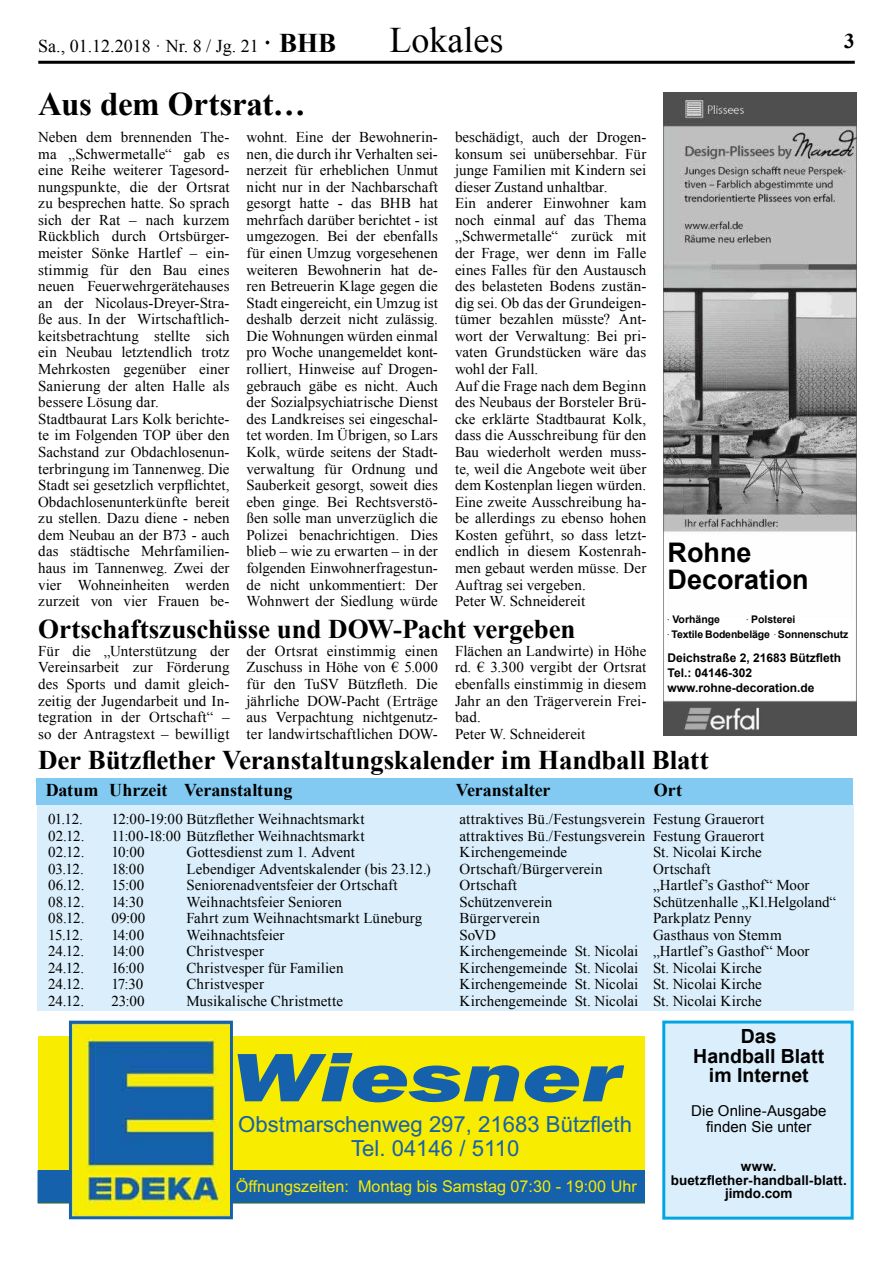
<style>
.page{position:relative;width:893px;height:1263px;background:#fff}
.page>*{position:absolute;margin:0;border:0;box-sizing:border-box;transform-origin:0 0}
.t1{font:italic 800 70.8px "Franklin Gothic";color:#1561ac;scale:1.44 1}
.t2{font:36px "Times New Roman";color:#000}
.t3{font:700 33px "Times New Roman";letter-spacing:-.01em;color:#000}
.t4{font:700 27px "Times New Roman";letter-spacing:-.005em;color:#000}
.t5{font:700 27px/27px "Arial";color:#000}
.t6{font:22.2px/24.8px "Arial";color:#1561ac;text-align:center}
.t7{font:700 21px "Times New Roman";color:#000}
.t8{font:700 19.5px/19.5px "Arial";color:#000;text-align:center}
.t9{font:700 18px "Times New Roman";letter-spacing:-.005em;color:#000}
.t10{font:18px "Times New Roman";color:#000}
.t11{font:16.2px "Arial";color:#f8ec00}
.t12{font:15px/16.5px "Times New Roman";letter-spacing:.005em;color:#000}
.t13{font:15px/16.5px "Arial";color:#000;text-align:center}
.t14{font:700 13.5px/13.5px "Arial";letter-spacing:.005em;color:#000;text-align:center}
.t15{font:700 12px/15px "Arial";color:#000}
.t16{font:700 10.5px/15px "Arial";letter-spacing:-.01em;color:#000}
.s1{font-weight:700;font-size:27px}
.s2{font-family:"Minion Pro";font-weight:400}
</style>
<div class="page">
<hr style="left:38px;top:61px;width:817px;height:3px;background:#000">
<div style="left:37px;top:804px;width:816px;height:206px;background:#dbeefb"></div>
<div style="left:36px;top:778px;width:817px;height:26px;background:#82caf1"></div>
<div style="left:662px;top:1020px;width:192px;height:199px;background:#dbeefb;border:3px solid #00a5e3"></div>
<div style="left:38px;top:1036px;width:606px;height:167px;background:#f8ec00"></div>
<div style="left:38px;top:1171px;width:606px;height:32px;background:#1561ac"></div>
<div style="left:38px;top:1170px;width:607px;height:33px;border:1px solid #1561ac"></div>
<img style="left:73px;top:1025px;width:156px;height:190px">
<div style="left:69px;top:1021px;width:164px;height:198px;border:3px solid #1561ac"></div>
<img style="left:663px;top:92px;width:193px;height:525px">
<img style="left:663px;top:617px;width:193px;height:118px">
<h2 class="t2" style="left:389px;top:15px;width:115px">Lokales</h2>
<p class="t10" style="left:38px;top:34px;width:299px">Sa., 01.12.2018 · Nr. 8 / Jg. 21 <span class="s1">· BHB</span></p>
<h3 class="t7" style="left:844px;top:26px;width:12px">3</h3>
<h3 class="t3" style="left:38px;top:81px;width:269px">Aus dem Ortsrat…</h3>
<p class="t12" style="left:247px;top:128px;width:193px;text-align:justify">wohnt. Eine der Bewohnerin&shy;nen, die durch ihr Verhalten sei&shy;nerzeit für erheblichen Unmut nicht nur in der Nachbarschaft gesorgt hatte - das BHB hat mehrfach darüber berichtet - ist umgezogen. Bei der ebenfalls für einen Umzug vorgesehenen weiteren Bewohnerin hat de&shy;ren Betreuerin Klage gegen die Stadt eingereicht, ein Umzug ist deshalb derzeit nicht zulässig.<br>Die Wohnungen würden einmal pro Woche unangemeldet kont&shy;rolliert, Hinweise auf Drogen&shy;gebrauch gäbe es nicht. Auch der Sozialpsychiatrische Dienst des Landkreises sei eingeschal&shy;tet worden. Im Übrigen, so Lars Kolk, würde seitens der Stadt&shy;verwaltung für Ordnung und Sauberkeit gesorgt, soweit dies eben ginge. Bei Rechtsverstö&shy;ßen solle man unverzüglich die Polizei benachrichtigen. Dies blieb – wie zu erwarten – in der folgenden Einwohnerfragestun&shy;de nicht unkommentiert: Der Wohnwert der Siedlung würde</p>
<p class="t12" style="left:455px;top:128px;width:193px">beschädigt, auch der Drogen&shy;konsum sei unübersehbar. Für junge Familien mit Kindern sei dieser Zustand unhaltbar.<br>Ein anderer Einwohner kam noch einmal auf das Thema „Schwermetalle“ zurück mit der Frage, wer denn im Falle eines Falles für den Austausch des belasteten Bodens zustän&shy;dig sei. Ob das der Grundeigen&shy;tümer bezahlen müsste? Ant&shy;wort der Verwaltung: Bei pri&shy;vaten Grundstücken wäre das wohl der Fall.<br>Auf die Frage nach dem Beginn des Neubaus der Borsteler Brü&shy;cke erklärte Stadtbaurat Kolk, dass die Ausschreibung für den<br>Bau wiederholt werden muss&shy;te, weil die Angebote weit über dem Kostenplan liegen würden.<br>Eine zweite Ausschreibung ha&shy;be allerdings zu ebenso hohen<br>Kosten geführt, so dass letzt&shy;endlich in diesem Kostenrah&shy;men gebaut werden müsse. Der<br>Auftrag sei vergeben.<br>Peter W. Schneidereit</p>
<h3 class="t4" style="left:38px;top:610px;width:539px">Ortschaftszuschüsse und DOW-Pacht vergeben</h3>
<p class="t12" style="left:247px;top:642px;width:193px;text-align:justify">der Ortsrat einstimmig einen Zuschuss in Höhe von € 5.000 für den TuSV Bützfleth. Die jährliche DOW-Pacht (Erträge aus Verpachtung nichtgenutz&shy;ter landwirtschaftlichen DOW-</p>
<p class="t12" style="left:455px;top:642px;width:193px">Flächen an Landwirte) in Höhe rd. € 3.300 vergibt der Ortsrat ebenfalls einstimmig in diesem<br>Jahr an den Trägerverein Frei&shy;bad.<br>Peter W. Schneidereit</p>
<p class="t12" style="left:38px;top:128px;width:193px">Neben dem brennenden The&shy;ma „Schwermetalle“ gab es eine Reihe weiterer Tagesord&shy;nungspunkte, die der Ortsrat zu besprechen hatte. So sprach sich der Rat – nach kurzem<br>Rückblich durch Ortsbürger&shy;meister Sönke Hartlef – ein&shy;stimmig für den Bau eines neuen Feuerwehrgerätehauses an der Nicolaus-Dreyer-Stra&shy;ße aus. In der Wirtschaftlich&shy;keitsbetrachtung stellte sich ein Neubau letztendlich trotz<br>Mehrkosten gegenüber einer<br>Sanierung der alten Halle als bessere Lösung dar.<br>Stadtbaurat Lars Kolk berichte&shy;te im Folgenden TOP über den<br>Sachstand zur Obdachlosenun&shy;terbringung im Tannenweg. Die<br>Stadt sei gesetzlich verpflichtet,<br>Obdachlosenunterkünfte bereit zu stellen. Dazu diene - neben dem Neubau an der B73 - auch das städtische Mehrfamilien&shy;haus im Tannenweg. Zwei der vier Wohneinheiten werden zurzeit von vier Frauen be-</p>
<p class="t12" style="left:38px;top:642px;width:193px;text-align:justify">Für die „Unterstützung der Vereinsarbeit zur Förderung des Sports und damit gleich&shy;zeitig der Jugendarbeit und In&shy;tegration in der Ortschaft“ – so der Antragstext – bewilligt</p>
<h3 class="t5" style="left:668px;top:540px;width:143px">Rohne<br>Decoration</h3>
<p class="t16" style="left:668px;top:612px;width:54px"><span class="s2">.</span> Vorhänge</p>
<p class="t16" style="left:668px;top:612px;width:182px;text-indent:79px"><span class="s2">.</span> Polsterei<br><span class="s2">.</span> Textile Bodenbeläge <span class="s2">.</span> Sonnenschutz</p>
<p class="t15" style="left:668px;top:650px;width:175px">Deichstraße 2, 21683 Bützfleth<br>Tel.: 04146-302 www.rohne-decoration.de</p>
<h3 class="t4" style="left:38px;top:741px;width:672px">Der Bützflether Veranstaltungskalender im Handball Blatt</h3>
<p class="t9" style="left:46px;top:778px;width:248px">Datum Uhrzeit Veranstaltung</p>
<p class="t9" style="left:456px;top:778px;width:96px">Veranstalter</p>
<p class="t9" style="left:654px;top:778px;width:30px">Ort</p>
<p class="t12" style="left:48px;top:810px;width:36px">01.12.</p>
<p class="t12" style="left:111px;top:810px;width:255px">12:00-19:00 Bützflether Weihnachtsmarkt</p>
<p class="t12" style="left:459px;top:810px;width:306px">attraktives Bü./Festungsverein Festung Grauerort</p>
<p class="t12" style="left:48px;top:827px;width:38px">02.12.</p>
<p class="t12" style="left:111px;top:827px;width:255px">11:00-18:00 Bützflether Weihnachtsmarkt</p>
<p class="t12" style="left:459px;top:827px;width:306px">attraktives Bü./Festungsverein Festung Grauerort</p>
<p class="t12" style="left:48px;top:843px;width:38px">02.12.</p>
<p class="t12" style="left:111px;top:843px;width:35px">10:00</p>
<p class="t12" style="left:186px;top:843px;width:170px">Gottesdienst zum 1. Advent</p>
<p class="t12" style="left:459px;top:843px;width:109px">Kirchengemeinde</p>
<p class="t12" style="left:653px;top:843px;width:110px">St. Nicolai Kirche</p>
<p class="t12" style="left:48px;top:860px;width:37px">03.12.</p>
<p class="t12" style="left:111px;top:860px;width:34px">18:00</p>
<p class="t12" style="left:186px;top:860px;width:246px">Lebendiger Adventskalender (bis 23.12.)</p>
<p class="t12" style="left:459px;top:860px;width:145px">Ortschaft/Bürgerverein</p>
<p class="t12" style="left:653px;top:860px;width:59px">Ortschaft</p>
<p class="t12" style="left:48px;top:876px;width:38px">06.12.</p>
<p class="t12" style="left:111px;top:876px;width:34px">15:00</p>
<p class="t12" style="left:186px;top:876px;width:213px">Seniorenadventsfeier der Ortschaft</p>
<p class="t12" style="left:459px;top:876px;width:59px">Ortschaft</p>
<p class="t12" style="left:653px;top:876px;width:158px">„Hartlef’s Gasthof“ Moor</p>
<p class="t12" style="left:48px;top:893px;width:38px">08.12.</p>
<p class="t12" style="left:111px;top:893px;width:34px">14:30</p>
<p class="t12" style="left:186px;top:893px;width:157px">Weihnachtsfeier Senioren</p>
<p class="t12" style="left:459px;top:893px;width:94px">Schützenverein</p>
<p class="t12" style="left:653px;top:893px;width:185px">Schützenhalle „Kl.Helgoland“</p>
<p class="t12" style="left:48px;top:909px;width:38px">08.12.</p>
<p class="t12" style="left:111px;top:909px;width:36px">09:00</p>
<p class="t12" style="left:186px;top:909px;width:237px">Fahrt zum Weihnachtsmarkt Lüneburg</p>
<p class="t12" style="left:459px;top:909px;width:82px">Bürgerverein</p>
<p class="t12" style="left:653px;top:909px;width:100px">Parkplatz Penny</p>
<p class="t12" style="left:48px;top:926px;width:37px">15.12.</p>
<p class="t12" style="left:111px;top:926px;width:34px">14:00</p>
<p class="t12" style="left:186px;top:926px;width:100px">Weihnachtsfeier</p>
<p class="t12" style="left:459px;top:926px;width:38px">SoVD</p>
<p class="t12" style="left:653px;top:926px;width:130px">Gasthaus von Stemm</p>
<p class="t12" style="left:48px;top:942px;width:38px">24.12.</p>
<p class="t12" style="left:111px;top:942px;width:34px">14:00</p>
<p class="t12" style="left:186px;top:942px;width:79px">Christvesper</p>
<p class="t12" style="left:459px;top:942px;width:352px">Kirchengemeinde St. Nicolai „Hartlef’s Gasthof“ Moor</p>
<p class="t12" style="left:48px;top:959px;width:38px">24.12.</p>
<p class="t12" style="left:111px;top:959px;width:34px">16:00</p>
<p class="t12" style="left:186px;top:959px;width:159px">Christvesper für Familien</p>
<p class="t12" style="left:459px;top:959px;width:304px">Kirchengemeinde St. Nicolai St. Nicolai Kirche</p>
<p class="t12" style="left:48px;top:975px;width:38px">24.12.</p>
<p class="t12" style="left:111px;top:975px;width:33px">17:30</p>
<p class="t12" style="left:186px;top:975px;width:79px">Christvesper</p>
<p class="t12" style="left:459px;top:975px;width:304px">Kirchengemeinde St. Nicolai St. Nicolai Kirche</p>
<p class="t12" style="left:48px;top:992px;width:38px">24.12.</p>
<p class="t12" style="left:111px;top:992px;width:35px">23:00</p>
<p class="t12" style="left:186px;top:992px;width:158px">Musikalische Christmette</p>
<p class="t12" style="left:459px;top:992px;width:304px">Kirchengemeinde St. Nicolai St. Nicolai Kirche</p>
<h1 class="t1" style="left:230px;top:1031px;width:273px">Wiesner</h1>
<h3 class="t6" style="left:238px;top:1111px;width:395px">Obstmarschenweg 297, 21683 Bützfleth<br>Tel. 04146 / 5110</h3>
<p class="t11" style="left:236px;top:1175px;width:403px">Öffnungszeiten: Montag bis Samstag 07:30 - 19:00 Uhr</p>
<h3 class="t8" style="left:693px;top:1027px;width:133px">Das<br>Handball Blatt im Internet</h3>
<p class="t13" style="left:691px;top:1102px;width:137px">Die Online-Ausgabe finden Sie unter</p>
<p class="t14" style="left:671px;top:1160px;width:178px">www. buetzflether-handball-blatt. jimdo.com</p>
</div>
